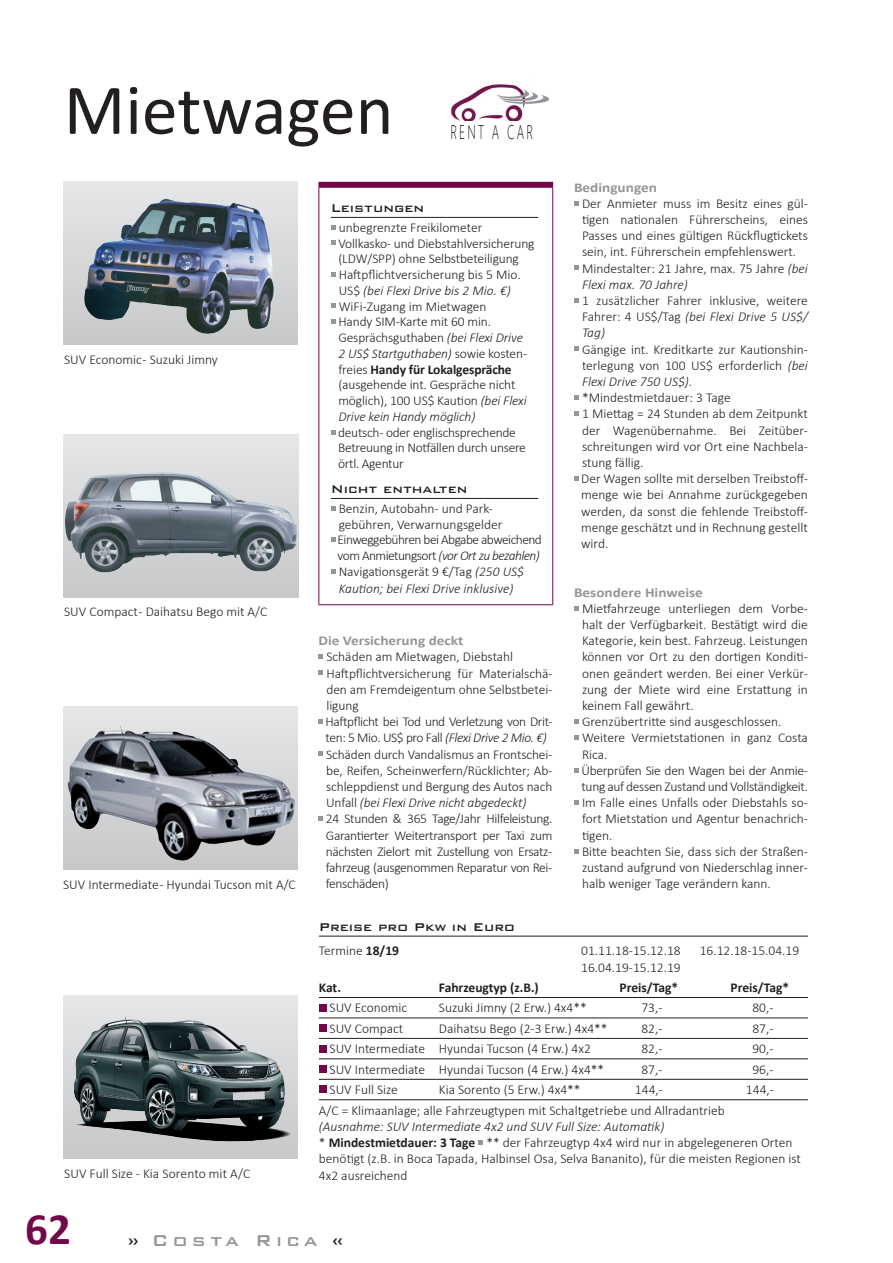
<style>
.page{position:relative;width:893px;height:1263px;background:#fff}
.page>*{position:absolute;margin:0;border:0;box-sizing:border-box;transform-origin:0 0}
.t1{font:72px "Calibri";color:#231f20}
.t2{font:700 45px "Calibri";color:#740749}
.t3{font:500 21px "Bank Gothic BT";letter-spacing:.2em;color:#939598}
.t4{font:300 19.65px "Segoe UI";letter-spacing:.19em;color:#231f20;scale:.6 1}
.t5{font:500 15px "Bank Gothic BT";color:#231f20}
.t6{font:300 13.5px/16.2px "Calibri";color:#231f20}
.t7{font:300 13.5px/16.2px "Calibri";letter-spacing:-.025em;color:#231f20}
.t8{font:300 13.5px/15.8px "Calibri";letter-spacing:-.02em;color:#231f20}
.t9{font:700 13.5px "Calibri";color:#939598;scale:1.13 1}
.t10{font:700 13.5px "Calibri";color:#231f20}
.s1{font-style:italic}
.s2{font-weight:700}
.s3{color:#231f20}
</style>
<div class="page">
<div style="left:318px;top:182px;width:235px;height:6px;background:#740749"></div>
<hr style="left:318px;top:188px;width:1px;height:416px;background:#740749">
<hr style="left:552px;top:188px;width:1px;height:416px;background:#740749">
<hr style="left:318px;top:604px;width:235px;height:1px;background:#740749">
<hr style="left:331px;top:217px;width:207px;height:1px;background:#231f20">
<hr style="left:331px;top:498px;width:207px;height:1px;background:#231f20">
<svg style="left:331px;top:225px;width:5px;height:5px"></svg>
<svg style="left:331px;top:241px;width:5px;height:4px"></svg>
<svg style="left:331px;top:272px;width:5px;height:5px"></svg>
<svg style="left:331px;top:304px;width:5px;height:4px"></svg>
<svg style="left:331px;top:319px;width:5px;height:5px"></svg>
<svg style="left:331px;top:430px;width:5px;height:4px"></svg>
<svg style="left:331px;top:506px;width:5px;height:5px"></svg>
<svg style="left:331px;top:537px;width:5px;height:5px"></svg>
<svg style="left:331px;top:569px;width:5px;height:5px"></svg>
<img style="left:451px;top:84px;width:74px;height:38px">
<svg style="left:496px;top:89px;width:53px;height:16px"></svg>
<svg style="left:318px;top:654px;width:5px;height:5px"></svg>
<svg style="left:318px;top:670px;width:5px;height:5px"></svg>
<svg style="left:318px;top:719px;width:5px;height:5px"></svg>
<svg style="left:318px;top:751px;width:5px;height:5px"></svg>
<svg style="left:318px;top:816px;width:5px;height:5px"></svg>
<hr style="left:319px;top:936px;width:489px;height:1px;background:#231f20">
<hr style="left:319px;top:997px;width:489px;height:1px;background:#231f20">
<hr style="left:319px;top:1017px;width:489px;height:1px;background:#231f20">
<hr style="left:319px;top:1038px;width:489px;height:1px;background:#231f20">
<hr style="left:319px;top:1058px;width:489px;height:1px;background:#231f20">
<hr style="left:319px;top:1079px;width:489px;height:1px;background:#231f20">
<hr style="left:319px;top:1099px;width:489px;height:1px;background:#231f20">
<div style="left:319px;top:1004px;width:8px;height:7px;background:#740749"></div>
<div style="left:319px;top:1024px;width:8px;height:8px;background:#740749"></div>
<div style="left:319px;top:1045px;width:8px;height:7px;background:#740749"></div>
<div style="left:319px;top:1065px;width:8px;height:8px;background:#740749"></div>
<div style="left:319px;top:1086px;width:8px;height:7px;background:#740749"></div>
<svg style="left:478px;top:1140px;width:5px;height:5px"></svg>
<svg style="left:64px;top:435px;width:234px;height:163px;background:#adb2b6"></svg>
<img style="left:80px;top:472px;width:80px;height:23px">
<div style="left:64px;top:706px;width:234px;height:163px;background:linear-gradient(to bottom,#e6e7e9,#c7c8ca)"></div>
<img style="left:67px;top:725px;width:228px;height:136px">
<div style="left:64px;top:182px;width:234px;height:163px;background:linear-gradient(to bottom,#e6e7e9,#c7c8ca)"></div>
<img style="left:83px;top:199px;width:192px;height:138px">
<div style="left:64px;top:996px;width:234px;height:163px;background:linear-gradient(to bottom,#e6e7e9,#c7c8ca)"></div>
<img style="left:73px;top:1016px;width:218px;height:125px">
<svg style="left:574px;top:201px;width:5px;height:4px"></svg>
<svg style="left:574px;top:265px;width:5px;height:5px"></svg>
<svg style="left:574px;top:298px;width:5px;height:5px"></svg>
<svg style="left:574px;top:346px;width:5px;height:5px"></svg>
<svg style="left:574px;top:395px;width:5px;height:5px"></svg>
<svg style="left:574px;top:411px;width:5px;height:5px"></svg>
<svg style="left:574px;top:476px;width:5px;height:5px"></svg>
<svg style="left:574px;top:606px;width:5px;height:4px"></svg>
<svg style="left:574px;top:719px;width:5px;height:5px"></svg>
<svg style="left:574px;top:735px;width:5px;height:5px"></svg>
<svg style="left:574px;top:768px;width:5px;height:4px"></svg>
<svg style="left:574px;top:800px;width:5px;height:5px"></svg>
<svg style="left:574px;top:849px;width:5px;height:4px"></svg>
<h1 class="t1" style="left:64px;top:60px;width:331px">Mietwagen</h1>
<h3 class="t4" style="left:450px;top:116px;width:139px">RENT A CAR</h3>
<p class="t9" style="left:574px;top:177px;width:75px">Bedingungen</p>
<p class="t6" style="left:582px;top:195px;width:227px">Der Anmieter muss im Besitz eines gül&shy;tigen nationalen Führerscheins, eines Passes und eines gültigen Rückflugtickets sein, int. Führerschein empfehlenswert.<br>Mindestalter: 21 Jahre, max. 75 Jahre <span class="s1">(bei Flexi max. 70 Jahre)</span></p>
<p class="t6" style="left:582px;top:292px;width:227px;text-align:justify">1 zusätzlicher Fahrer inklusive, weitere Fahrer: 4 US$/Tag <span class="s1">(bei Flexi Drive 5 US$/ Tag)</span></p>
<p class="t6" style="left:581px;top:341px;width:228px">Gängige int. Kreditkarte zur Kautionshin&shy;terlegung von 100 US$ erforderlich <span class="s1">(bei Flexi Drive 750 US$)</span>.<br>*Mindestmietdauer: 3 Tage<br>1 Miettag = 24 Stunden ab dem Zeitpunkt der Wagenübernahme. Bei Zeitüber&shy;schreitungen wird vor Ort eine Nachbela&shy;stung fällig.<br>Der Wagen sollte mit derselben Treibstoff&shy;menge wie bei Annahme zurückgegeben werden, da sonst die fehlende Treibstoff&shy;menge geschätzt und in Rechnung gestellt wird.</p>
<p class="t9" style="left:574px;top:582px;width:116px">Besondere Hinweise</p>
<p class="t6" style="left:581px;top:600px;width:228px">Mietfahrzeuge unterliegen dem Vorbe&shy;halt der Verfügbarkeit. Bestätigt wird die Kategorie, kein best. Fahrzeug. Leistungen können vor Ort zu den dortigen Konditi&shy;onen geändert werden. Bei einer Verkür&shy;zung der Miete wird eine Erstattung in keinem Fall gewährt.<br>Grenzübertritte sind ausgeschlossen.<br>Weitere Vermietstationen in ganz Costa Rica.<br>Überprüfen Sie den Wagen bei der Anmie&shy;tung auf dessen Zustand und Vollständigkeit.<br>Im Falle eines Unfalls oder Diebstahls so&shy;fort Mietstation und Agentur benachrich&shy;tigen.<br>Bitte beachten Sie, dass sich der Straßen&shy;zustand aufgrund von Niederschlag inner&shy;halb weniger Tage verändern kann.</p>
<p class="t5" style="left:331px;top:200px;width:95px">Leistungen</p>
<p class="t6" style="left:338px;top:219px;width:198px;line-height:15.8px">unbegrenzte Freikilometer<br>Vollkasko- und Diebstahlversicherung (LDW/SPP) ohne Selbstbeteiligung<br>Haftpflichtversicherung bis 5 Mio.<br>US$ <span class="s1">(bei Flexi Drive bis 2 Mio. €)<br></span>WiFi-Zugang im Mietwagen<br>Handy SIM-Karte mit 60 min.<br>Gesprächsguthaben <span class="s1">(bei Flexi Drive<br>2 US$ Startguthaben)</span> sowie kosten&shy;freies <span class="s2">Handy für Lokalgespräche </span>(ausgehende int. Gespräche nicht möglich), 100 US$ Kaution <span class="s1">(bei Flexi<br>Drive kein Handy möglich)</span></p>
<p class="t8" style="left:338px;top:424px;width:189px">deutsch- oder englischsprechende<br>Betreuung in Notfällen durch unsere örtl. Agentur</p>
<p class="t5" style="left:331px;top:481px;width:138px">Nicht enthalten</p>
<p class="t6" style="left:338px;top:500px;width:206px">Benzin, Autobahn- und Park&shy;gebühren, Verwarnungsgelder Einweggebühren bei Abgabe abweichend vom Anmietungsort <span class="s1">(vor Ort zu bezahlen)<br></span>Navigationsgerät 9 €/Tag <span class="s1">(250 US$ Kaution; bei Flexi Drive inklusive)</span></p>
<p class="t6" style="left:64px;top:352px;width:155px">SUV Economic - Suzuki Jimny</p>
<p class="t6" style="left:64px;top:603px;width:205px">SUV Compact - Daihatsu Bego mit A/C</p>
<p class="t9" style="left:318px;top:631px;width:130px">Die Versicherung deckt</p>
<p class="t7" style="left:326px;top:649px;width:228px">Schäden am Mietwagen, Diebstahl Haftpflichtversicherung für Materialschä&shy;den am Fremdeigentum ohne Selbstbetei&shy;ligung<br>Haftpflicht bei Tod und Verletzung von Drit&shy;ten: 5 Mio. US$ pro Fall <span class="s1">(Flexi Drive 2 Mio. €)<br></span>Schäden durch Vandalismus an Frontschei&shy;be, Reifen, Scheinwerfern/Rücklichter; Ab&shy;schleppdienst und Bergung des Autos nach Unfall <span class="s1">(bei Flexi Drive nicht abgedeckt)<br></span>24 Stunden &amp; 365 Tage/Jahr Hilfeleistung.<br>Garantierter Weitertransport per Taxi zum nächsten Zielort mit Zustellung von Ersatz&shy;fahrzeug (ausgenommen Reparatur von Rei&shy;fenschäden)</p>
<p class="t5" style="left:319px;top:918px;width:198px">Preise pro Pkw in Euro</p>
<p class="t6" style="left:319px;top:943px;width:82px">Termine <span class="s2">18/19</span></p>
<p class="t6" style="left:581px;top:943px;width:101px">01.11.18-15.12.18</p>
<p class="t6" style="left:700px;top:943px;width:101px">16.12.18-15.04.19</p>
<p class="t6" style="left:581px;top:959px;width:101px">16.04.19-15.12.19</p>
<p class="t10" style="left:319px;top:978px;width:24px">Kat.</p>
<p class="t10" style="left:439px;top:978px;width:101px">Fahrzeugtyp (z.B.)</p>
<p class="t10" style="left:620px;top:978px;width:60px">Preis/Tag*</p>
<p class="t10" style="left:731px;top:978px;width:60px">Preis/Tag*</p>
<p class="t6" style="left:330px;top:1000px;width:79px">SUV Economic</p>
<p class="t6" style="left:439px;top:1000px;width:149px">Suzuki Jimny (2 Erw.) 4x4**</p>
<p class="t6" style="left:641px;top:1000px;width:23px">73,-</p>
<p class="t6" style="left:752px;top:1000px;width:23px">80,-</p>
<p class="t6" style="left:330px;top:1020px;width:75px">SUV Compact</p>
<p class="t6" style="left:439px;top:1020px;width:170px">Daihatsu Bego (2-3 Erw.) 4x4**</p>
<p class="t6" style="left:641px;top:1020px;width:23px">82,-</p>
<p class="t6" style="left:752px;top:1020px;width:23px">87,-</p>
<p class="t6" style="left:330px;top:1041px;width:263px">SUV Intermediate Hyundai Tucson (4 Erw.) 4x2</p>
<p class="t6" style="left:641px;top:1041px;width:23px">82,-</p>
<p class="t6" style="left:752px;top:1041px;width:23px">90,-</p>
<p class="t6" style="left:330px;top:1061px;width:276px">SUV Intermediate Hyundai Tucson (4 Erw.) 4x4**</p>
<p class="t6" style="left:641px;top:1061px;width:23px">87,-</p>
<p class="t6" style="left:752px;top:1061px;width:23px">96,-</p>
<p class="t6" style="left:330px;top:1081px;width:70px">SUV Full Size</p>
<p class="t6" style="left:439px;top:1081px;width:143px">Kia Sorento (5 Erw.) 4x4**</p>
<p class="t6" style="left:635px;top:1081px;width:29px">144,-</p>
<p class="t6" style="left:746px;top:1081px;width:29px">144,-</p>
<p class="t6" style="left:319px;top:1102px;width:407px">A/C = Klimaanlage; alle Fahrzeugtypen mit Schaltgetriebe und Allradantrieb</p>
<p class="t6" style="left:319px;top:1118px;width:484px"><span class="s1">(Ausnahme: SUV Intermediate 4x2 und SUV Full Size: Automatik)<br></span>* <span class="s2">Mindestmietdauer: 3 Tage</span> ** der Fahrzeugtyp 4x4 wird nur in abgelegeneren Orten benötigt (z.B. in Boca Tapada, Halbinsel Osa, Selva Bananito), für die meisten Regionen ist 4x2 ausreichend</p>
<p class="t6" style="left:63px;top:876px;width:234px">SUV Intermediate - Hyundai Tucson mit A/C</p>
<p class="t6" style="left:64px;top:1165px;width:188px">SUV Full Size - Kia Sorento mit A/C</p>
<h2 class="t2" style="left:25px;top:1197px;width:47px">62</h2>
<h3 class="t3" style="left:128px;top:1229px;width:218px"><span class="s3">»</span> Costa Rica <span class="s3">«</span></h3>
</div>
